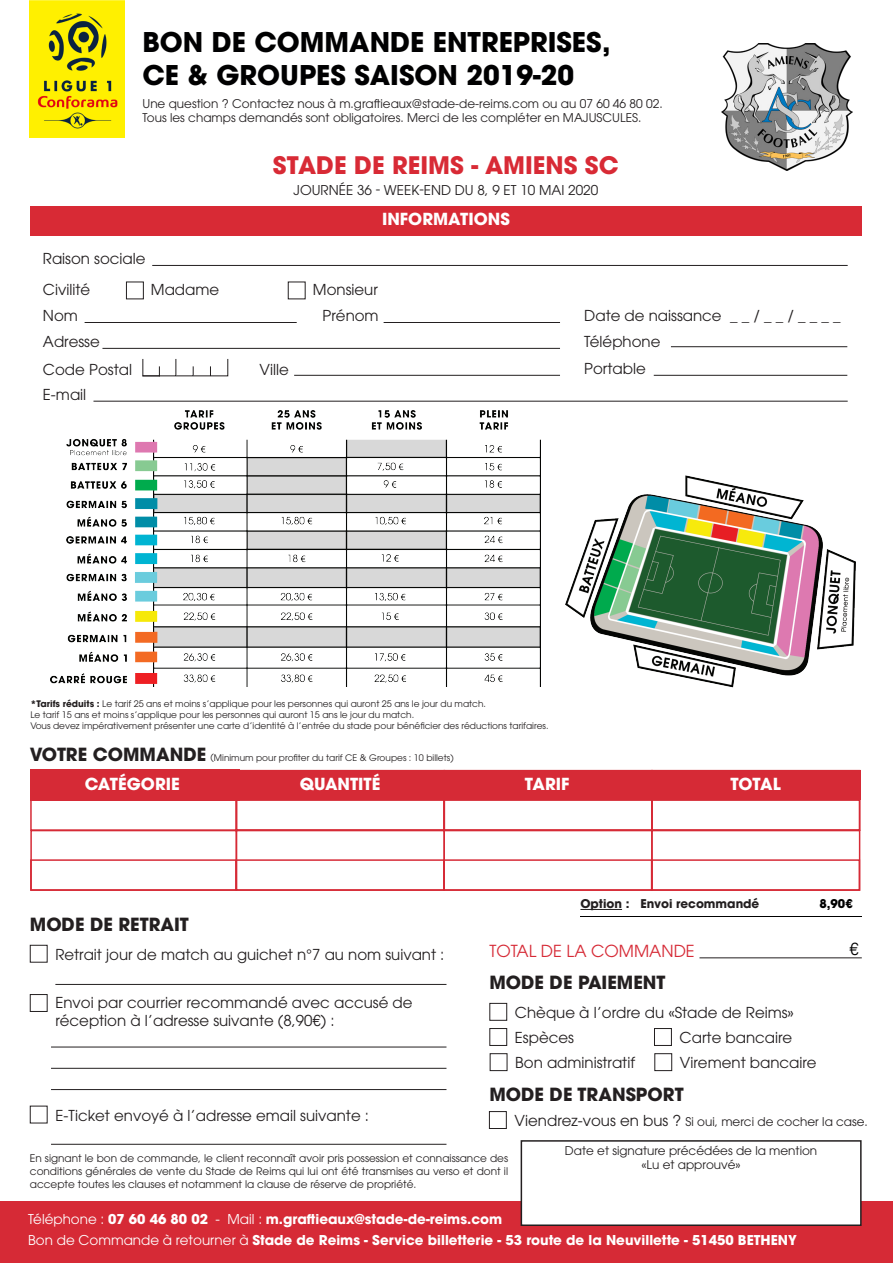
<style>
.page{position:relative;width:893px;height:1263px;background:#fff}
.page>*{position:absolute;margin:0;border:0;box-sizing:border-box;transform-origin:0 0}
.t1{font:700 27px/32.4px "Avant Garde";color:#000001}
.t2{font:700 24px "Avant Garde";color:#d82a35}
.t3{font:700 18px "Avant Garde";color:#231f20}
.t4{font:700 16.5px "ITC Avant Garde Std";color:#fff}
.t5{font:16.5px "ITC Avant Garde Std";color:#d62a36}
.t6{font:16.5px "ITC Avant Garde Std";color:#000}
.t7{font:15px/24.2px "ITC Avant Garde Std";color:#231f20}
.t8{font:700 13.5px/21px "ITC Avant Garde Std";color:#fff}
.t9{font:13.5px "ITC Avant Garde Std";color:#231f20}
.t10{font:12px/14.4px "ITC Avant Garde Std";color:#231f20;text-align:center}
.t11{font:700 12px "ITC Avant Garde Std";color:#231f20}
.t12{font:700 12px "ITC Avant Garde Std";color:#000001}
.t13{font:10.5px/12.6px "ITC Avant Garde Std";color:#231f20;text-align:justify}
.t14{font:9px/10.8px "ITC Avant Garde Std";color:#231f20}
.s1{font-weight:700}
.s2{font-family:"Avant Garde";font-weight:700;font-size:18px}
.s3{font-size:15px}
.s4{font-weight:400}
</style>
<div class="page">
<div style="left:0;top:1201px;width:893px;height:62px;background:#d62a36"></div>
<div style="left:521px;top:1141px;width:340px;height:84px;background:#fff"></div>
<div style="left:521px;top:1140px;width:341px;height:86px;border:2px solid #231f20"></div>
<div style="left:126px;top:282px;width:18px;height:17px;border:1px solid #231f20"></div>
<div style="left:288px;top:282px;width:18px;height:17px;border:1px solid #231f20"></div>
<hr style="left:85px;top:322px;width:212px;height:1px;background:#231f20">
<hr style="left:93px;top:401px;width:755px;height:1px;background:#231f20">
<hr style="left:102px;top:348px;width:458px;height:1px;background:#231f20">
<hr style="left:384px;top:322px;width:176px;height:1px;background:#231f20">
<hr style="left:294px;top:375px;width:266px;height:1px;background:#231f20">
<hr style="left:654px;top:375px;width:193px;height:1px;background:#231f20">
<hr style="left:671px;top:346px;width:176px;height:1px;background:#231f20">
<div style="left:30px;top:945px;width:18px;height:17px;border:1px solid #231f20"></div>
<div style="left:30px;top:994px;width:18px;height:18px;border:1px solid #231f20"></div>
<div style="left:30px;top:770px;width:209px;height:31px;background:#d62a36"></div>
<div style="left:236px;top:771px;width:209px;height:29px;background:#d62a36"></div>
<div style="left:444px;top:771px;width:209px;height:29px;background:#d62a36"></div>
<div style="left:651px;top:771px;width:209px;height:29px;background:#d62a36"></div>
<div style="left:236px;top:799px;width:209px;height:32px;border:2px solid #d62a36"></div>
<div style="left:30px;top:799px;width:207px;height:32px;border:2px solid #d62a36"></div>
<div style="left:443px;top:799px;width:209px;height:32px;border:2px solid #d62a36"></div>
<div style="left:651px;top:799px;width:209px;height:32px;border:2px solid #d62a36"></div>
<div style="left:30px;top:206px;width:832px;height:29px;background:#d82a35"></div>
<svg style="left:142px;top:359px;width:87px;height:18px"></svg>
<hr style="left:152px;top:265px;width:696px;height:1px;background:#231f20">
<div style="left:236px;top:830px;width:209px;height:61px;border:2px solid #d62a36"></div>
<div style="left:30px;top:830px;width:207px;height:61px;border:2px solid #d62a36"></div>
<div style="left:443px;top:830px;width:210px;height:61px;border:2px solid #d62a36"></div>
<div style="left:651px;top:830px;width:209px;height:61px;border:2px solid #d62a36"></div>
<div style="left:236px;top:859px;width:209px;height:32px;border:2px solid #d62a36"></div>
<div style="left:30px;top:859px;width:207px;height:32px;border:2px solid #d62a36"></div>
<div style="left:443px;top:859px;width:209px;height:32px;border:2px solid #d62a36"></div>
<div style="left:651px;top:859px;width:209px;height:32px;border:2px solid #d62a36"></div>
<div style="left:30px;top:1106px;width:18px;height:17px;border:1px solid #231f20"></div>
<div style="left:489px;top:1003px;width:18px;height:18px;border:1px solid #231f20"></div>
<div style="left:489px;top:1028px;width:18px;height:18px;border:1px solid #231f20"></div>
<div style="left:654px;top:1028px;width:18px;height:18px;border:1px solid #231f20"></div>
<div style="left:490px;top:1053px;width:17px;height:18px;border:1px solid #231f20"></div>
<div style="left:654px;top:1053px;width:18px;height:18px;border:1px solid #231f20"></div>
<div style="left:489px;top:1111px;width:18px;height:18px;border:1px solid #231f20"></div>
<hr style="left:580px;top:916px;width:282px;height:1px;background:#000">
<hr style="left:580px;top:909px;width:42px;height:1px;background:#231f20">
<hr style="left:699px;top:957px;width:163px;height:1px;background:#231f20">
<hr style="left:55px;top:984px;width:391px;height:1px;background:#231f20">
<hr style="left:51px;top:1047px;width:395px;height:1px;background:#231f20">
<hr style="left:51px;top:1068px;width:395px;height:1px;background:#231f20">
<hr style="left:51px;top:1089px;width:395px;height:1px;background:#231f20">
<hr style="left:51px;top:1144px;width:395px;height:1px;background:#231f20">
<img style="left:30px;top:0;width:95px;height:137px">
<img style="left:565px;top:476px;width:291px;height:211px">
<img style="left:50px;top:410px;width:491px;height:277px">
<img style="left:721px;top:43px;width:131px;height:128px">
<h1 class="t1" style="left:142px;top:26px;width:470px">BON DE COMMANDE ENTREPRISES,<br>CE &amp; GROUPES SAISON 2019-20</h1>
<p class="t10" style="left:142px;top:96px;width:522px;text-align:left">Une question ? Contactez nous à m.graftieaux@stade-de-reims.com ou au 07 60 46 80 02.<br>Tous les champs demandés sont obligatoires. Merci de les compléter en MAJUSCULES.</p>
<h2 class="t2" style="left:273px;top:150px;width:347px">STADE DE REIMS - AMIENS SC</h2>
<p class="t9" style="left:293px;top:182px;width:306px">JOURNÉE 36 - WEEK-END DU 8, 9 ET 10 MAI 2020</p>
<p class="t7" style="left:43px;top:246px;width:104px">Raison sociale</p>
<p class="t4" style="left:382px;top:208px;width:129px">INFORMATIONS</p>
<p class="t7" style="left:43px;top:277px;width:49px">Civilité</p>
<p class="t7" style="left:151px;top:277px;width:70px">Madame</p>
<p class="t7" style="left:313px;top:277px;width:66px">Monsieur</p>
<p class="t7" style="left:43px;top:303px;width:36px">Nom</p>
<p class="t7" style="left:323px;top:304px;width:58px">Prénom</p>
<p class="t7" style="left:584px;top:304px;width:258px">Date de naissance _ _ / _ _ / _ _ _ _</p>
<p class="t7" style="left:43px;top:329px;width:58px">Adresse</p>
<p class="t7" style="left:584px;top:329px;width:78px">Téléphone</p>
<p class="t7" style="left:43px;top:358px;width:91px">Code Postal<br>E-mail</p>
<p class="t7" style="left:260px;top:358px;width:31px">Ville</p>
<p class="t7" style="left:584px;top:356px;width:63px">Portable</p>
<p class="t14" style="left:30px;top:698px;width:520px"><span class="s1">*Tarifs réduits :</span> Le tarif 25 ans et moins s’applique pour les personnes qui auront 25 ans le jour du match.<br>Le tarif 15 ans et moins s’applique pour les personnes qui auront 15 ans le jour du match.<br>Vous devez impérativement présenter une carte d’identité à l’entrée du stade pour bénéficier des réductions tarifaires.</p>
<p class="t14" style="left:30px;top:752px;width:425px"><span class="s2">VOTRE COMMANDE</span> (Minimum pour profiter du tarif CE &amp; Groupes : 10 billets)</p>
<p class="t4" style="left:85px;top:773px;width:97px">CATÉGORIE</p>
<p class="t4" style="left:300px;top:773px;width:82px">QUANTITÉ</p>
<p class="t4" style="left:525px;top:773px;width:46px">TARIF</p>
<p class="t4" style="left:730px;top:773px;width:52px">TOTAL</p>
<p class="t3" style="left:30px;top:912px;width:161px">MODE DE RETRAIT</p>
<p class="t7" style="left:55px;top:942px;width:391px">Retrait jour de match au guichet n°7 au nom suivant :</p>
<p class="t7" style="left:55px;top:993px;width:359px;line-height:18px">Envoi par courrier recommandé avec accusé de réception à l’adresse suivante (8,90€) :</p>
<p class="t7" style="left:55px;top:1103px;width:315px">E-Ticket envoyé à l’adresse email suivante :</p>
<p class="t11" style="left:580px;top:896px;width:180px">Option : Envoi recommandé</p>
<p class="t12" style="left:819px;top:896px;width:35px">8,90€</p>
<p class="t6" style="left:849px;top:939px;width:11px">€</p>
<p class="t5" style="left:489px;top:941px;width:207px">TOTAL DE LA COMMANDE</p>
<p class="t3" style="left:489px;top:970px;width:178px">MODE DE PAIEMENT</p>
<p class="t7" style="left:515px;top:1000px;width:281px;line-height:25.2px">Chèque à l’ordre du «Stade de Reims»<br>Espèces</p>
<p class="t7" style="left:680px;top:1025px;width:114px">Carte bancaire</p>
<p class="t7" style="left:515px;top:1050px;width:121px">Bon administratif</p>
<p class="t7" style="left:680px;top:1050px;width:138px">Virement bancaire</p>
<p class="t3" style="left:489px;top:1082px;width:196px">MODE DE TRANSPORT</p>
<p class="t10" style="left:515px;top:1114px;width:355px"><span class="s3">Viendrez-vous en bus ?</span> Si oui, merci de cocher la case.</p>
<p class="t13" style="left:30px;top:1152px;width:480px">En signant le bon de commande, le client reconnaît avoir pris possession et connaissance des conditions générales de vente du Stade de Reims qui lui ont été transmises au verso et dont il accepte toutes les clauses et notamment la clause de réserve de propriété.</p>
<p class="t10" style="left:565px;top:1143px;width:254px">Date et signature précédées de la mention «Lu et approuvé»</p>
<p class="t8" style="left:28px;top:1208px;width:770px"><span class="s4">Téléphone :</span> 07 60 46 80 02 <span class="s4">- Mail :</span> m.graftieaux@stade-de-reims.com<br><span class="s4">Bon de Commande à retourner à</span> Stade de Reims - Service billetterie - 53 route de la Neuvillette - 51450 BETHENY</p>
</div>
